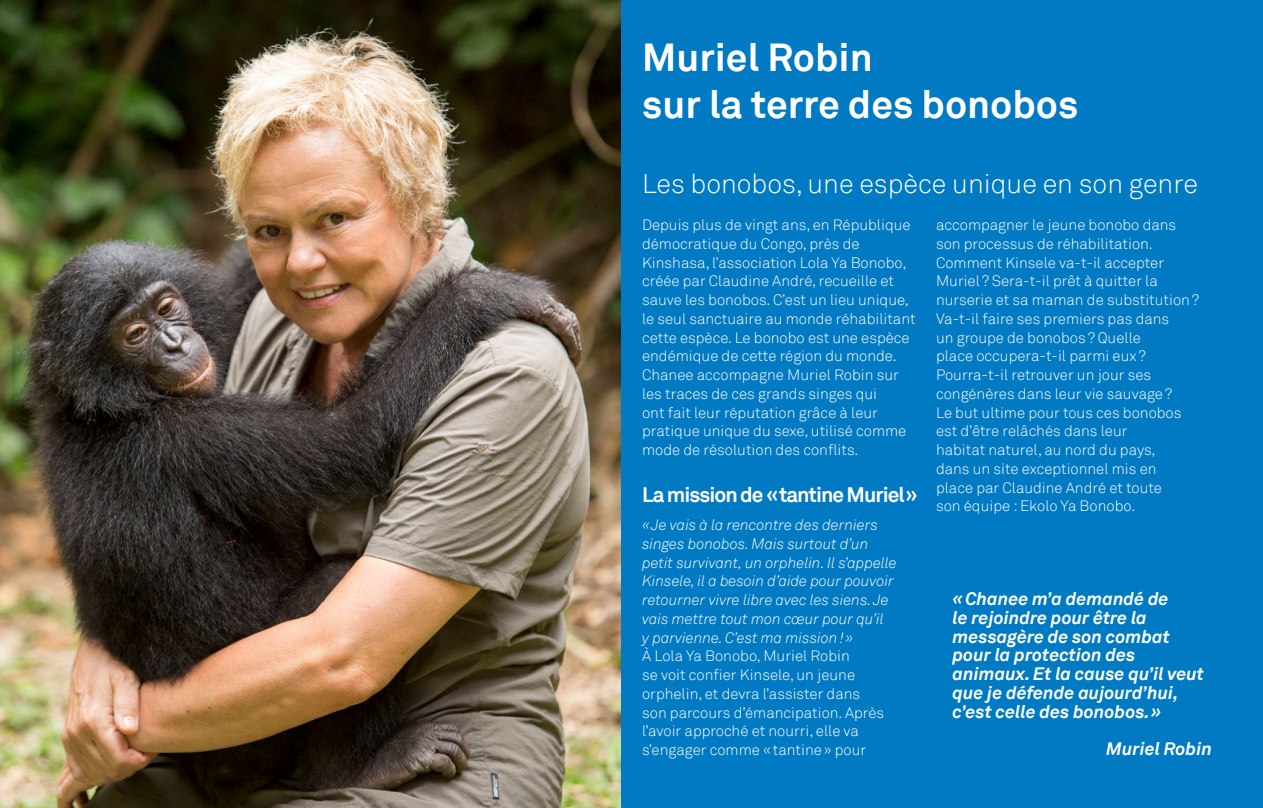
<style>
.page{position:relative;width:1263px;height:808px;background:#007ac2}
.page>*{position:absolute;margin:0;border:0;box-sizing:border-box;transform-origin:0 0}
.t1{font:700 39px/46.8px "Akkurat";color:#fff}
.t2{font:300 27px "Akkurat";color:#fff}
.t3{font:700 21px "Akkurat";letter-spacing:-.045em;color:#fff}
.t4{font:italic 700 18px/18.8px "Akkurat";color:#fff}
.t5{font:300 15px/18.8px "Akkurat";color:#fff}
.t6{font:italic 300 15px/18.8px "Akkurat";color:#fff}
</style>
<div class="page">
<img style="left:0;top:0;width:621px;height:808px">
<h1 class="t1" style="left:642px;top:34px;width:438px">Muriel Robin<br>sur la terre des bonobos</h1>
<h2 class="t2" style="left:642px;top:167px;width:557px">Les bonobos, une espèce unique en son genre</h2>
<p class="t5" style="left:642px;top:216px;width:275px">Depuis plus de vingt ans, en République démocratique du Congo, près de Kinshasa, l’association Lola Ya Bonobo, créée par Claudine André, recueille et sauve les bonobos. C’est un lieu unique, le seul sanctuaire au monde réhabilitant cette espèce. Le bonobo est une espèce endémique de cette région du monde.<br>Chanee accompagne Muriel Robin sur les traces de ces grands singes qui<br>ont fait leur réputation grâce à leur pratique unique du sexe, utilisé comme mode de résolution des conflits.</p>
<h3 class="t3" style="left:642px;top:481px;width:277px">La mission de «tantine Muriel»</h3>
<p class="t6" style="left:642px;top:516px;width:256px">«Je vais à la rencontre des derniers singes bonobos. Mais surtout d’un petit survivant, un orphelin. Il s’appelle Kinsele, il a besoin d’aide pour pouvoir retourner vivre libre avec les siens. Je vais mettre tout mon cœur pour qu’il<br>y parvienne. C’est ma mission!»</p>
<p class="t5" style="left:642px;top:647px;width:244px">À Lola Ya Bonobo, Muriel Robin<br>se voit confier Kinsele, un jeune orphelin, et devra l’assister dans son parcours d’émancipation. Après l’avoir approché et nourri, elle va s’engager comme «tantine» pour</p>
<p class="t5" style="left:936px;top:216px;width:265px">accompagner le jeune bonobo dans son processus de réhabilitation.<br>Comment Kinsele va-t-il accepter Muriel ? Sera-t-il prêt à quitter la nurserie et sa maman de substitution?<br>Va-t-il faire ses premiers pas dans<br>un groupe de bonobos? Quelle<br>place occupera-t-il parmi eux ?<br>Pourra-t-il retrouver un jour ses congénères dans leur vie sauvage?<br>Le but ultime pour tous ces bonobos est d’être relâchés dans leur<br>habitat naturel, au nord du pays,<br>dans un site exceptionnel mis en<br>place par Claudine André et toute<br>son équipe : Ekolo Ya Bonobo.</p>
<p class="t4" style="left:952px;top:589px;width:253px">«Chanee m’a demandé de<br>le rejoindre pour être la messagère de son combat pour la protection des animaux. Et la cause qu’il veut que je défende aujourd’hui, c’est celle des bonobos.»</p>
<p class="t4" style="left:1106px;top:739px;width:107px">Muriel Robin</p>
</div>
